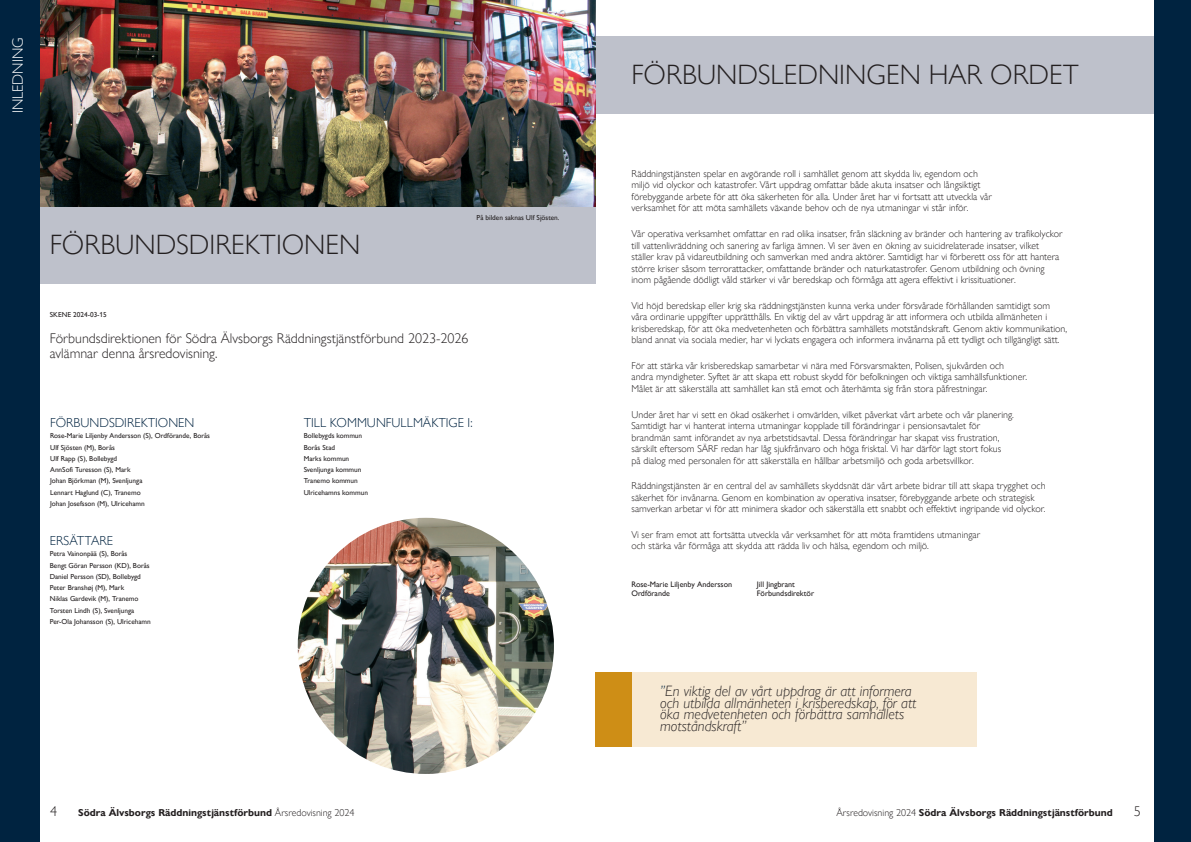
<style>
.page{position:relative;width:1191px;height:842px;background:#fff}
.page>*{position:absolute;margin:0;border:0;box-sizing:border-box;transform-origin:0 0}
.Vit_sidrubrik{font:300 28px "Gill Sans Nova";color:#231f20}
.Citat{font:italic 300 15px/11.5px "Gill Sans Nova";color:#231f20}
.Kaptielrubrik{font:300 15px "Gill Sans Nova";color:#fff}
.Ingress_2{font:300 14px "Gill Sans Nova";color:#231f20}
.Mellanrubrik_2_avstånd{font:300 13px "Gill Sans Nova";color:#002340}
.Brödtext_3-spalt{font:300 10px/11.5px "Gill Sans Nova";color:#231f20}
.Brödtext_2-spalt{font:700 10px "Gill Sans Nova";color:#231f20}
.Signatur_förord{font:8px "Gill Sans Nova";color:#231f20}
.Minitext{font:7.2px "Gill Sans Nova";color:#231f20}
.s1{color:#002340}
.s2{font-weight:300}
</style>
<div class="page">
<div style="left:595px;top:36px;width:596px;height:77px;background:#bec1cb"></div>
<div style="left:0;top:206px;width:595px;height:77px;background:#bec1cb"></div>
<div style="left:1154px;top:0;width:37px;height:842px;background:#002340"></div>
<img style="left:39px;top:0;width:556px;height:206px">
<div style="left:0;top:0;width:39px;height:842px;background:#002340"></div>
<img style="left:298px;top:518px;width:256px;height:256px;border-radius:128px">
<div style="left:595px;top:672px;width:381px;height:75px;background:#f7e9d3"></div>
<div style="left:595px;top:672px;width:36px;height:75px;background:#ce8e16"></div>
<h2 class="Kaptielrubrik" style="left:9px;top:113px;width:78px;rotate:-90deg">INLEDNING</h2>
<h3 class="Vit_sidrubrik" style="left:50px;top:229px;width:312px">FÖRBUNDSDIREKTIONEN</h3>
<p class="Minitext" style="left:476px;top:213px;width:84px">På bilden saknas Ulf Sjösten.</p>
<p class="Minitext" style="left:50px;top:310px;width:58px">SKENE 2024-03-15</p>
<p class="Ingress_2" style="left:50px;top:330px;width:420px">Förbundsdirektionen för Södra Älvsborgs Räddningstjänstförbund 2023-2026</p>
<p class="Ingress_2" style="left:50px;top:345px;width:169px">avlämnar denna årsredovisning.</p>
<h4 class="Mellanrubrik_2_avstånd" style="left:50px;top:415px;width:146px">FÖRBUNDSDIREKTIONEN</h4>
<p class="Minitext" style="left:50px;top:432px;width:161px">Rose-Marie Liljenby Andersson (S), Ordförande, Borås</p>
<p class="Minitext" style="left:50px;top:443px;width:66px">Ulf Sjösten (M), Borås</p>
<p class="Minitext" style="left:50px;top:454px;width:69px">Ulf Rapp (S), Bollebygd</p>
<p class="Minitext" style="left:50px;top:466px;width:82px">AnnSofi Turesson (S), Mark</p>
<p class="Minitext" style="left:50px;top:477px;width:94px">Johan Björkman (M), Svenljunga</p>
<p class="Minitext" style="left:50px;top:488px;width:92px">Lennart Haglund (C), Tranemo</p>
<p class="Minitext" style="left:50px;top:499px;width:96px">Johan Josefsson (M), Ulricehamn</p>
<h4 class="Mellanrubrik_2_avstånd" style="left:50px;top:533px;width:65px">ERSÄTTARE</h4>
<p class="Minitext" style="left:50px;top:550px;width:79px">Petra Vainonpää (S), Borås</p>
<p class="Minitext" style="left:50px;top:561px;width:101px">Bengt Göran Persson (KD), Borås</p>
<p class="Minitext" style="left:50px;top:572px;width:92px">Daniel Persson (SD), Bollebygd</p>
<p class="Minitext" style="left:50px;top:583px;width:76px">Peter Branshøj (M), Mark</p>
<p class="Minitext" style="left:50px;top:595px;width:90px">Niklas Gardevik (M), Tranemo</p>
<p class="Minitext" style="left:50px;top:606px;width:86px">Torsten Lindh (S), Svenljunga</p>
<p class="Minitext" style="left:50px;top:617px;width:102px">Per-Ola Johansson (S), Ulricehamn</p>
<h4 class="Mellanrubrik_2_avstånd" style="left:304px;top:415px;width:170px">TILL KOMMUNFULLMÄKTIGE I:</h4>
<p class="Minitext" style="left:304px;top:432px;width:60px">Bollebygds kommun</p>
<p class="Minitext" style="left:304px;top:443px;width:33px">Borås Stad</p>
<p class="Minitext" style="left:304px;top:454px;width:47px">Marks kommun</p>
<p class="Minitext" style="left:304px;top:465px;width:59px">Svenljunga kommun</p>
<p class="Minitext" style="left:304px;top:477px;width:56px">Tranemo kommun</p>
<p class="Minitext" style="left:304px;top:488px;width:66px">Ulricehamns kommun</p>
<h3 class="Vit_sidrubrik" style="left:631px;top:59px;width:449px">FÖRBUNDSLEDNINGEN HAR ORDET</h3>
<p class="Brödtext_3-spalt" style="left:631px;top:168px;width:362px">Räddningstjänsten spelar en avgörande roll i samhället genom att skydda liv, egendom och miljö vid olyckor och katastrofer. Vårt uppdrag omfattar både akuta insatser och långsiktigt förebyggande arbete för att öka säkerheten för alla. Under året har vi fortsatt att utveckla vår verksamhet för att möta samhällets växande behov och de nya utmaningar vi står inför.</p>
<p class="Brödtext_3-spalt" style="left:631px;top:228px;width:433px">Vår operativa verksamhet omfattar en rad olika insatser, från släckning av bränder och hantering av trafikolyckor till vattenlivräddning och sanering av farliga ämnen. Vi ser även en ökning av suicidrelaterade insatser, vilket ställer krav på vidareutbildning och samverkan med andra aktörer. Samtidigt har vi förberett oss för att hantera större kriser såsom terrorattacker, omfattande bränder och naturkatastrofer. Genom utbildning och övning inom pågående dödligt våld stärker vi vår beredskap och förmåga att agera effektivt i krissituationer.</p>
<p class="Brödtext_3-spalt" style="left:631px;top:300px;width:437px">Vid höjd beredskap eller krig ska räddningstjänsten kunna verka under försvårade förhållanden samtidigt som våra ordinarie uppgifter upprätthålls. En viktig del av vårt uppdrag är att informera och utbilda allmänheten i krisberedskap, för att öka medvetenheten och förbättra samhällets motståndskraft. Genom aktiv kommunikation, bland annat via sociala medier, har vi lyckats engagera och informera invånarna på ett tydligt och tillgängligt sätt.</p>
<p class="Brödtext_3-spalt" style="left:631px;top:360px;width:397px">För att stärka vår krisberedskap samarbetar vi nära med Försvarsmakten, Polisen, sjukvården och andra myndigheter. Syftet är att skapa ett robust skydd för befolkningen och viktiga samhällsfunktioner.<br>Målet är att säkerställa att samhället kan stå emot och återhämta sig från stora påfrestningar.</p>
<p class="Brödtext_3-spalt" style="left:631px;top:409px;width:384px">Under året har vi sett en ökad osäkerhet i omvärlden, vilket påverkat vårt arbete och vår planering.<br>Samtidigt har vi hanterat interna utmaningar kopplade till förändringar i pensionsavtalet för brandmän samt införandet av nya arbetstidsavtal. Dessa förändringar har skapat viss frustration, särskilt eftersom SÄRF redan har låg sjukfrånvaro och höga frisktal. Vi har därför lagt stort fokus<br>på dialog med personalen för att säkerställa en hållbar arbetsmiljö och goda arbetsvillkor.</p>
<p class="Brödtext_3-spalt" style="left:631px;top:480px;width:415px">Räddningstjänsten är en central del av samhällets skyddsnät där vårt arbete bidrar till att skapa trygghet och säkerhet för invånarna. Genom en kombination av operativa insatser, förebyggande arbete och strategisk samverkan arbetar vi för att minimera skador och säkerställa ett snabbt och effektivt ingripande vid olyckor.</p>
<p class="Brödtext_3-spalt" style="left:631px;top:529px;width:350px">Vi ser fram emot att fortsätta utveckla vår verksamhet för att möta framtidens utmaningar och stärka vår förmåga att skydda att rädda liv och hälsa, egendom och miljö.</p>
<p class="Signatur_förord" style="left:631px;top:579px;width:102px">Rose-Marie Liljenby Andersson</p>
<p class="Signatur_förord" style="left:631px;top:589px;width:40px">Ordförande</p>
<p class="Signatur_förord" style="left:757px;top:579px;width:39px">Jill Jingbrant</p>
<p class="Signatur_förord" style="left:757px;top:589px;width:59px">Förbundsdirektör</p>
<p class="Citat" style="left:660px;top:685px;width:258px"><span class="s1">”</span>En viktig del av vårt uppdrag är att informera och utbilda allmänheten i krisberedskap, för att öka medvetenheten och förbättra samhällets motståndskraft”</p>
<h3 class="Ingress_2" style="left:50px;top:803px;width:8px">4</h3>
<p class="Brödtext_2-spalt" style="left:78px;top:806px;width:278px">Södra Älvsborgs Räddningstjänstförbund <span class="s2">Årsredovisning 2024</span></p>
<p class="Brödtext_2-spalt" style="left:836px;top:806px;width:278px"><span class="s2">Årsredovisning 2024</span> Södra Älvsborgs Räddningstjänstförbund</p>
<h3 class="Ingress_2" style="left:1133px;top:803px;width:8px">5</h3>
</div>
